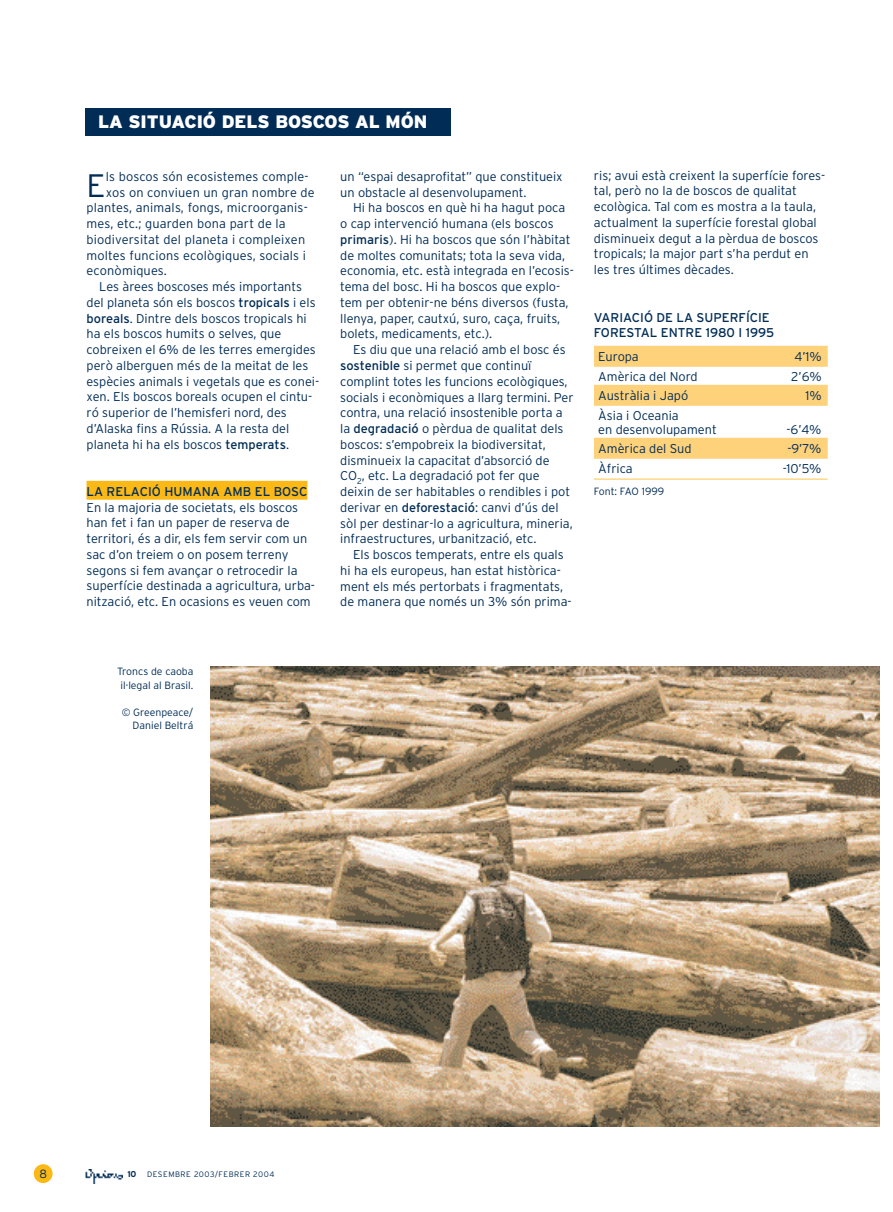
<style>
.page{position:relative;width:893px;height:1212px;background:#fff}
.page>*{position:absolute;margin:0;border:0;box-sizing:border-box;transform-origin:0 0}
.t1{font:300 32.4px "Interstate";color:#002c55}
.t2{font:900 18px "Interstate";letter-spacing:-.005em;color:#fff}
.t3{font:300 12.75px/15.8px "Interstate";color:#002c55}
.t4{font:12.75px/15.8px "Interstate";color:#002c55}
.t5{font:300 11.85px "Interstate";color:#002c55}
.t6{font:300 10.5px/13.5px "Interstate";color:#002c55;text-align:center}
.t7{font:300 7.8px "Interstate";letter-spacing:.065em;color:#002c55}
.s1{font-weight:400}
.s2{font-weight:700;font-size:8.55px}
</style>
<div class="page">
<img style="left:85px;top:1169px;width:38px;height:14px">
<div style="left:87px;top:481px;width:220px;height:14px;background:#fcb814"></div>
<div style="left:87px;top:493px;width:220px;height:7px;background:#fcb814"></div>
<div style="left:34px;top:1164px;width:19px;height:19px;background:#fcb814;border-radius:50%"></div>
<div style="left:85px;top:108px;width:366px;height:27px;background:#002c55"></div>
<img style="left:211px;top:667px;width:669px;height:460px">
<div style="left:594px;top:346px;width:234px;height:21px;background:#fed17b"></div>
<div style="left:594px;top:385px;width:234px;height:21px;background:#fed17b"></div>
<div style="left:594px;top:438px;width:234px;height:21px;background:#fed17b"></div>
<hr style="left:594px;top:479px;width:234px;height:1px;background:#fec54d">
<h2 class="t2" style="left:98px;top:111px;width:331px">LA SITUACIÓ DELS BOSCOS AL MÓN</h2>
<h1 class="t1" style="left:87px;top:166px;width:21px">E</h1>
<p class="t3" style="left:106px;top:169px;width:204px">ls boscos són ecosistemes comple-</p>
<p class="t3" style="left:106px;top:184px;width:210px">xos on conviuen un gran nombre de</p>
<p class="t3" style="left:87px;top:200px;width:223px">plantes, animals, fongs, microorganis-</p>
<p class="t3" style="left:87px;top:216px;width:201px">mes, etc.; guarden bona part de la</p>
<p class="t3" style="left:87px;top:232px;width:220px">biodiversitat del planeta i compleixen</p>
<p class="t3" style="left:87px;top:247px;width:221px">moltes funcions ecològiques, socials i</p>
<p class="t3" style="left:87px;top:263px;width:82px">econòmiques.</p>
<p class="t3" style="left:99px;top:279px;width:204px">Les àrees boscoses més importants</p>
<p class="t3" style="left:87px;top:295px;width:231px">del planeta són els boscos <span class="s1">tropicals</span> i els</p>
<p class="t3" style="left:87px;top:310px;width:222px"><span class="s1">boreals</span>. Dintre dels boscos tropicals hi</p>
<p class="t3" style="left:87px;top:326px;width:196px">ha els boscos humits o selves, que</p>
<p class="t3" style="left:87px;top:342px;width:231px">cobreixen el 6% de les terres emergides</p>
<p class="t3" style="left:87px;top:358px;width:223px">però alberguen més de la meitat de les</p>
<p class="t3" style="left:87px;top:373px;width:234px">espècies animals i vegetals que es conei-</p>
<p class="t3" style="left:87px;top:389px;width:227px">xen. Els boscos boreals ocupen el cintu-</p>
<p class="t3" style="left:87px;top:405px;width:202px">ró superior de l’hemisferi nord, des</p>
<p class="t3" style="left:87px;top:421px;width:204px">d’Alaska fins a Rússia. A la resta del</p>
<p class="t3" style="left:87px;top:436px;width:204px">planeta hi ha els boscos <span class="s1">temperats</span>.</p>
<p class="t4" style="left:87px;top:484px;width:222px">LA RELACIÓ HUMANA AMB EL BOSC</p>
<p class="t3" style="left:87px;top:499px;width:230px">En la majoria de societats, els boscos han fet i fan un paper de reserva de territori, és a dir, els fem servir com un sac d’on treiem o on posem terreny segons si fem avançar o retrocedir la superfície destinada a agricultura, urba&shy;nització, etc. En ocasions es veuen com</p>
<p class="t3" style="left:340px;top:169px;width:224px">un “espai desaprofitat” que constitueix un obstacle al desenvolupament.</p>
<p class="t3" style="left:340px;top:200px;width:235px;text-indent:13px">Hi ha boscos en què hi ha hagut poca o cap intervenció humana (els boscos <span class="s1">primaris</span>). Hi ha boscos que són l’hàbitat de moltes comunitats; tota la seva vida, economia, etc. està integrada en l’ecosis&shy;tema del bosc. Hi ha boscos que explo&shy;tem per obtenir-ne béns diversos (fusta, llenya, paper, cautxú, suro, caça, fruits, bolets, medicaments, etc.).</p>
<p class="t3" style="left:340px;top:342px;width:235px;text-indent:13px">Es diu que una relació amb el bosc és <span class="s1">sostenible</span> si permet que continuï complint totes les funcions ecològiques, socials i econòmiques a llarg termini. Per contra, una relació insostenible porta a la <span class="s1">degradació</span> o pèrdua de qualitat dels boscos: s’empobreix la biodiversitat, disminueix la capacitat d’absorció de CO<sub>2</sub>, etc. La degradació pot fer que deixin de ser habitables o rendibles i pot derivar en <span class="s1">deforestació</span>: canvi d’ús del sòl per destinar-lo a agricultura, mineria, infraestructures, urbanització, etc.</p>
<p class="t3" style="left:340px;top:547px;width:233px;text-indent:13px">Els boscos temperats, entre els quals hi ha els europeus, han estat històrica&shy;ment els més pertorbats i fragmentats, de manera que només un 3% són prima-</p>
<p class="t3" style="left:594px;top:167px;width:233px">ris; avui està creixent la superfície fores&shy;tal, però no la de boscos de qualitat ecològica. Tal com es mostra a la taula, actualment la superfície forestal global disminueix degut a la pèrdua de boscos tropicals; la major part s’ha perdut en les tres últimes dècades.</p>
<p class="t4" style="left:594px;top:309px;width:182px">VARIACIÓ DE LA SUPERFÍCIE<br>FORESTAL ENTRE 1980 I 1995</p>
<p class="t3" style="left:598px;top:349px;width:42px">Europa</p>
<p class="t3" style="left:794px;top:349px;width:29px">4’1%</p>
<p class="t3" style="left:598px;top:368px;width:101px">Amèrica del Nord</p>
<p class="t3" style="left:791px;top:368px;width:32px">2’6%</p>
<p class="t3" style="left:598px;top:388px;width:92px">Austràlia i Japó</p>
<p class="t3" style="left:806px;top:388px;width:18px">1%</p>
<p class="t3" style="left:598px;top:408px;width:120px;line-height:14px">Àsia i Oceania<br>en desenvolupament</p>
<p class="t3" style="left:786px;top:421px;width:37px">-6’4%</p>
<p class="t3" style="left:598px;top:441px;width:95px">Amèrica del Sud</p>
<p class="t3" style="left:787px;top:441px;width:36px">-9’7%</p>
<p class="t3" style="left:598px;top:460px;width:36px">Àfrica</p>
<p class="t3" style="left:783px;top:460px;width:40px">-10’5%</p>
<p class="t6" style="left:594px;top:485px;width:72px">Font: FAO 1999</p>
<p class="t6" style="left:117px;top:665px;width:78px">Troncs de caoba il·legal al Brasil.</p>
<p class="t6" style="left:122px;top:705px;width:73px;text-align:right">© Greenpeace/<br>Daniel Beltrá</p>
<p class="t5" style="left:39px;top:1166px;width:9px">8</p>
<p class="t7" style="left:127px;top:1170px;width:148px"><span class="s2">10</span> DESEMBRE 2003/FEBRER 2004</p>
</div>
